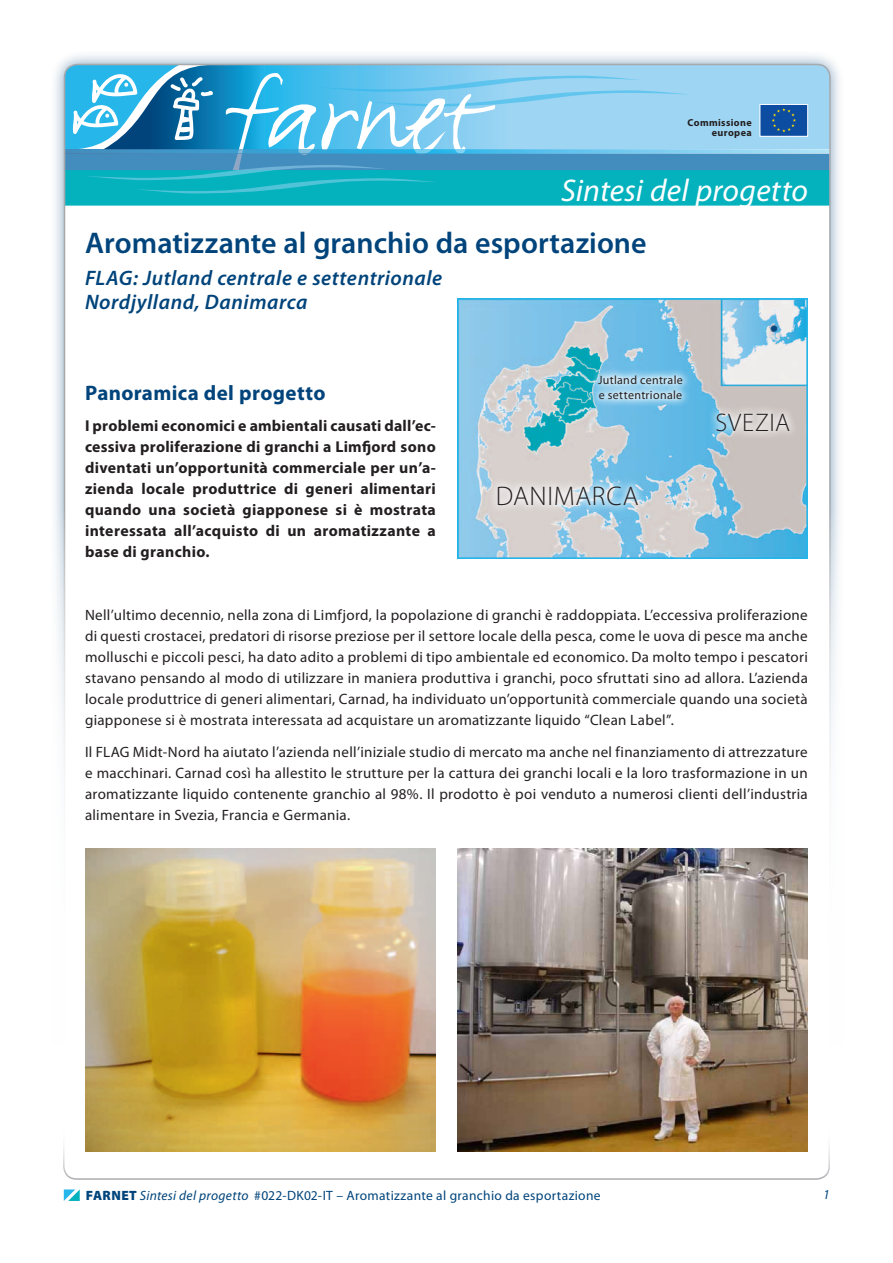
<style>
.page{position:relative;width:893px;height:1263px;background:#fff}
.page>*{position:absolute;margin:0;border:0;box-sizing:border-box;transform-origin:0 0}
.t1{font:italic 31.5px "Myriad Pro";letter-spacing:.005em;color:#fff}
.t2{font:600 30px "Myriad Pro";color:#00447b}
.t3{font:300 27px "Myriad Pro";letter-spacing:.025em;color:#231f20}
.t4{font:300 25.5px "Myriad Pro";letter-spacing:.04em;color:#231f20}
.t5{font:italic 600 21px/24px "Myriad Pro";letter-spacing:.025em;color:#00447b}
.t6{font:700 21px "Myriad Pro";letter-spacing:.015em;color:#00447b}
.t7{font:700 15.75px/21px "Myriad Pro";letter-spacing:.02em;color:#231f20;text-align:justify}
.t8{font:15px/21px "Myriad Pro";letter-spacing:.02em;color:#231f20;text-align:justify}
.t9{font:13.5px "Myriad Pro";letter-spacing:.025em;color:#00447b}
.t10{font:italic 13.5px "Myriad Pro";color:#00447b}
.t11{font:12px/15px "Myriad Pro";letter-spacing:.03em;color:#231f20}
.t12{font:700 10.05px/10.1px "Myriad Pro";letter-spacing:.035em;color:#231f20;text-align:right}
.s1{font-weight:900}
.s2{font-style:italic}
</style>
<div class="page">
<div style="left:49px;top:49px;width:796px;height:1166px;background:#00447b;opacity:.5"></div>
<div style="left:65px;top:65px;width:765px;height:1135px;background:#fff;border-radius:13px"></div>
<div style="left:691px;top:65px;width:139px;height:85px;background:#9ed5f3"></div>
<div style="left:65px;top:154px;width:765px;height:17px;background:#438dbe"></div>
<svg style="left:691px;top:150px;width:137px;height:4px"></svg>
<div style="left:65px;top:170px;width:765px;height:36px;background:#03b2bd;border:2px solid #03b2bd"></div>
<div style="left:0;top:510px;width:893px;height:753px;background:#fff"></div>
<svg style="left:65px;top:65px;width:626px;height:132px"></svg>
<svg style="left:63px;top:1146px;width:767px;height:34px"></svg>
<svg style="left:64px;top:1189px;width:16px;height:12px"></svg>
<div style="left:760px;top:105px;width:48px;height:31px;background:#0d4da1"></div>
<svg style="left:772px;top:108px;width:24px;height:24px"></svg>
<div style="left:760px;top:104px;width:48px;height:33px;border:1px solid #fff"></div>
<img style="left:85px;top:848px;width:351px;height:303px">
<img style="left:457px;top:848px;width:351px;height:303px">
<img style="left:460px;top:301px;width:345px;height:255px">
<div style="left:457px;top:298px;width:351px;height:261px;border:2px solid #26b6ea"></div>
<svg style="left:589px;top:367px;width:102px;height:41px;background:#91ceea"></svg>
<svg style="left:489px;top:477px;width:158px;height:37px;background:#c4d7e1"></svg>
<svg style="left:708px;top:404px;width:90px;height:36px;background:#c4cdd1"></svg>
<p class="t12" style="left:687px;top:117px;width:66px">Commissione europea</p>
<h1 class="t1" style="left:561px;top:171px;width:248px">Sintesi del progetto</h1>
<h2 class="t2" style="left:85px;top:223px;width:563px">Aromatizzante al granchio da esportazione</h2>
<h3 class="t5" style="left:85px;top:265px;width:359px">FLAG: Jutland centrale e settentrionale<br>Nordjylland, Danimarca</h3>
<h3 class="t6" style="left:85px;top:379px;width:242px">Panoramica del progetto</h3>
<p class="t7" style="left:85px;top:415px;width:352px">I problemi economici e ambientali causati dall’ec&shy;cessiva proliferazione di granchi a Limfjord sono diventati un’opportunità commerciale per un’a&shy;zienda locale produttrice di generi alimentari quando una società giapponese si è mostrata interessata all’acquisto di un aromatizzante a base di granchio.</p>
<p class="t11" style="left:598px;top:372px;width:86px">Jutland centrale e settentrionale</p>
<h3 class="t3" style="left:496px;top:479px;width:145px">DANIMARCA</h3>
<h3 class="t4" style="left:715px;top:407px;width:76px">SVEZIA</h3>
<p class="t8" style="left:85px;top:604px;width:724px">Nell’ultimo decennio, nella zona di Limfjord, la popolazione di granchi è raddoppiata. L’eccessiva proliferazione di questi crostacei, predatori di risorse preziose per il settore locale della pesca, come le uova di pesce ma anche molluschi e piccoli pesci, ha dato adito a problemi di tipo ambientale ed economico. Da molto tempo i pescatori stavano pensando al modo di utilizzare in maniera produttiva i granchi, poco sfruttati sino ad allora. L’azienda locale produttrice di generi alimentari, Carnad, ha individuato un’opportunità commerciale quando una società giapponese si è mostrata interessata ad acquistare un aromatizzante liquido “Clean Label”.</p>
<p class="t8" style="left:85px;top:741px;width:724px">Il FLAG Midt-Nord ha aiutato l’azienda nell’iniziale studio di mercato ma anche nel finanziamento di attrezzature e macchinari. Carnad così ha allestito le strutture per la cattura dei granchi locali e la loro trasformazione in un aromatizzante liquido contenente granchio al 98%. Il prodotto è poi venduto a numerosi clienti dell’industria alimentare in Svezia, Francia e Germania.</p>
<p class="t9" style="left:86px;top:1187px;width:516px"><span class="s1">FARNET</span> <span class="s2">Sintesi del progetto</span> #022-DK02-IT – Aromatizzante al granchio da esportazione</p>
<p class="t10" style="left:823px;top:1186px;width:8px">1</p>
</div>
